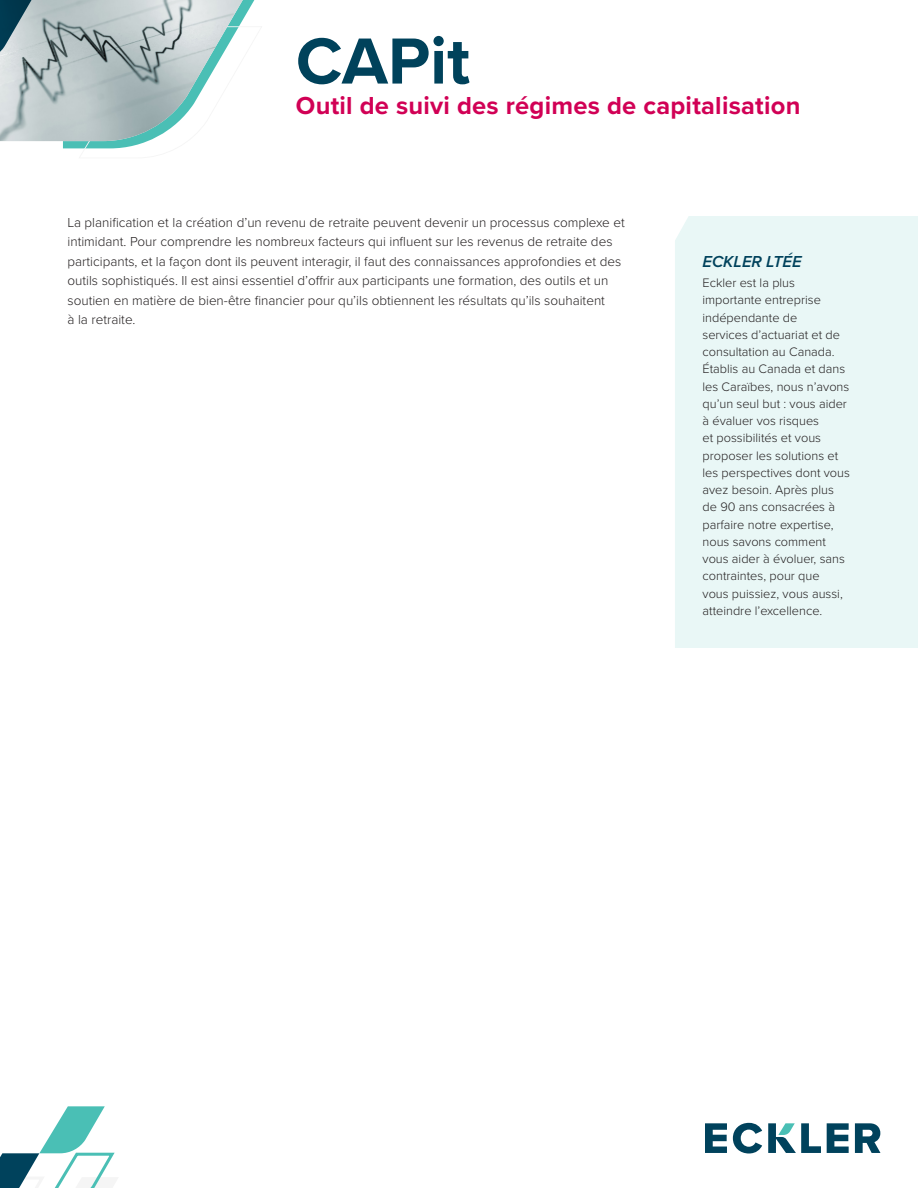
<style>
.page{position:relative;width:918px;height:1188px;background:#fff}
.page>*{position:absolute;margin:0;border:0;box-sizing:border-box;transform-origin:0 0}
.t1{font:700 67.5px "Proxima Nova";color:#00425b}
.t2{font:700 25.5px "Proxima Nova";letter-spacing:.01em;color:#d10055}
.sidebar_A_header{font:italic 600 16.5px "Proxima Nova";color:#00425c}
.body_copy_new{font:300 13.5px/19.5px "Proxima Nova";color:#231f20}
.Sidebar_A_body{font:300 12.75px/17.2px "Proxima Nova";color:#231f20}
</style>
<div class="page">
<svg style="left:705px;top:1123px;width:22px;height:30px"></svg>
<svg style="left:733px;top:1123px;width:29px;height:31px"></svg>
<svg style="left:768px;top:1123px;width:53px;height:30px"></svg>
<svg style="left:827px;top:1123px;width:22px;height:30px"></svg>
<svg style="left:855px;top:1123px;width:25px;height:30px"></svg>
<svg style="left:0;top:1106px;width:115px;height:82px"></svg>
<svg style="left:0;top:0;width:255px;height:149px"></svg>
<div style="left:675px;top:216px;width:243px;height:432px;background:#e9f7f6"></div>
<h1 class="t1" style="left:296px;top:11px;width:176px">CAPit</h1>
<h2 class="t2" style="left:296px;top:87px;width:506px">Outil de suivi des régimes de capitalisation</h2>
<p class="body_copy_new" style="left:68px;top:212px;width:559px">La planification et la création d’un revenu de retraite peuvent devenir un processus complexe et intimidant. Pour comprendre les nombreux facteurs qui influent sur les revenus de retraite des participants, et la façon dont ils peuvent interagir, il faut des connaissances approfondies et des outils sophistiqués. Il est ainsi essentiel d’offrir aux participants une formation, des outils et un soutien en matière de bien-être financier pour qu’ils obtiennent les résultats qu’ils souhaitent<br>à la retraite.</p>
<p class="sidebar_A_header" style="left:703px;top:249px;width:101px">ECKLER LTÉE</p>
<p class="Sidebar_A_body" style="left:703px;top:273px;width:149px">Eckler est la plus importante entreprise indépendante de<br>services d’actuariat et de consultation au Canada.<br>Établis au Canada et dans les Caraïbes, nous n’avons qu’un seul but : vous aider à évaluer vos risques<br>et possibilités et vous proposer les solutions et les perspectives dont vous avez besoin. Après plus de 90 ans consacrées à parfaire notre expertise, nous savons comment vous aider à évoluer, sans contraintes, pour que<br>vous puissiez, vous aussi, atteindre l’excellence.</p>
</div>
